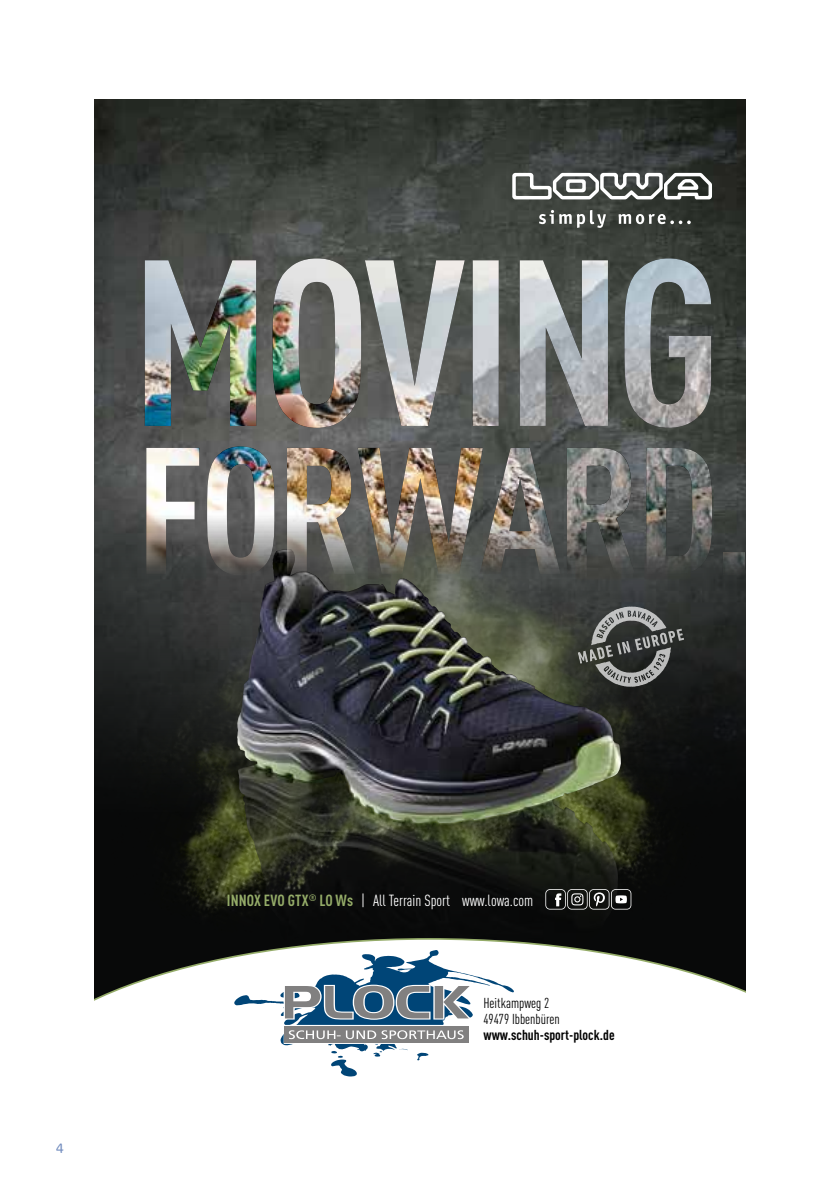
<style>
.page{position:relative;width:840px;height:1191px;background:#fff}
.page>*{position:absolute;margin:0;border:0;box-sizing:border-box;transform-origin:0 0}
.t1{font:condensed 16px "DIN Pro";color:#fff}
.t2{font:condensed 14.2px/16px "DIN Pro";color:#000}
.t3{font:700 condensed 14.2px "DIN Pro";color:#000}
.t4{font:300 14px "Cocon Pro";color:#164194}
.s1{font-weight:700;color:#94ab68}
</style>
<div class="page">
<img style="left:94px;top:814px;width:651px;height:124px">
<img style="left:94px;top:99px;width:651px;height:715px">
<svg style="left:512px;top:173px;width:199px;height:26px"></svg>
<svg style="left:538px;top:210px;width:67px;height:18px"></svg>
<svg style="left:618px;top:214px;width:72px;height:10px"></svg>
<svg style="left:611px;top:606px;width:72px;height:81px;background:#575958"></svg>
<img style="left:237px;top:763px;width:379px;height:175px">
<img style="left:237px;top:575px;width:374px;height:248px">
<svg style="left:94px;top:938px;width:651px;height:139px"></svg>
<svg style="left:234px;top:950px;width:280px;height:126px"></svg>
<img style="left:145px;top:258px;width:599px;height:317px">
<img style="left:722px;top:552px;width:22px;height:22px">
<svg style="left:545px;top:889px;width:86px;height:20px;background:#4b4c4a"></svg>
<p class="t4" style="left:56px;top:1139px;width:9px">4</p>
<p class="t1" style="left:227px;top:891px;width:308px"><span class="s1">INNOX EVO GTX</span><sup>®</sup> <span class="s1">LO Ws</span> | All Terrain Sport www.lowa.com</p>
<p class="t2" style="left:483px;top:994px;width:78px">Heitkampweg 2<br>49479 Ibbenbüren</p>
<p class="t3" style="left:483px;top:1025px;width:132px">www.schuh-sport-plock.de</p>
</div>
